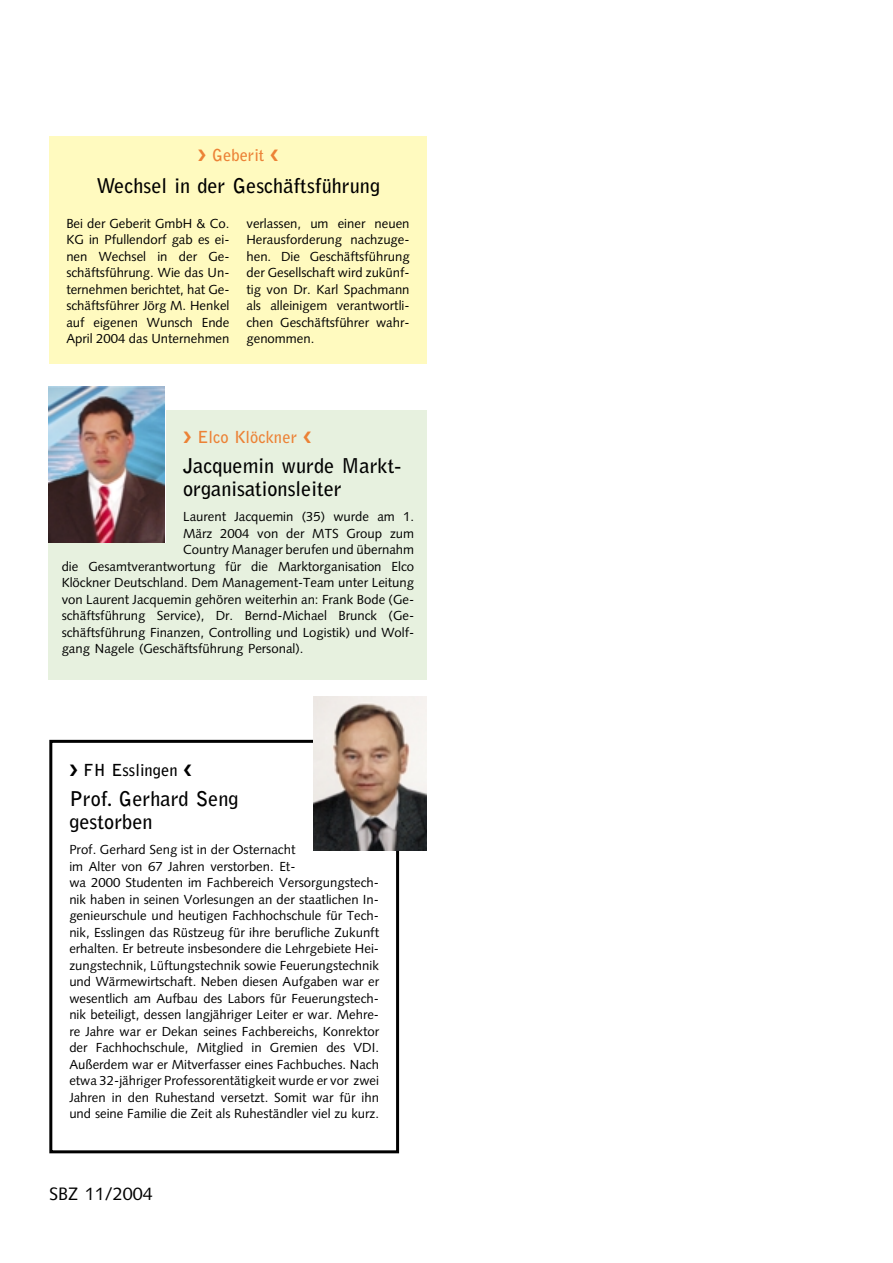
<style>
.page{position:relative;width:893px;height:1263px;background:#fff}
.page>*{position:absolute;margin:0;border:0;box-sizing:border-box;transform-origin:0 0}
.t1{font:700 20.25px/23.2px "Bell Gothic";color:#000}
.t2{font:18px "Syntax";color:#000}
.t3{font:700 16.5px "Bell Gothic";color:#ec8236}
.t4{font:700 16.5px "Bell Gothic";color:#000}
.t5{font:13.2px/16.5px "Syntax";color:#000;text-align:justify}
</style>
<div class="page">
<div style="left:49px;top:136px;width:378px;height:228px;background:#fffabf"></div>
<div style="left:49px;top:740px;width:350px;height:413px;border:3px solid #000"></div>
<img style="left:313px;top:696px;width:113px;height:154px">
<div style="left:49px;top:410px;width:378px;height:270px;background:#e7f1df"></div>
<img style="left:49px;top:387px;width:116px;height:155px">
<p class="t3" style="left:212px;top:149px;width:54px">Geberit</p>
<h1 class="t1" style="left:96px;top:175px;width:285px">Wechsel in der Geschäftsführung</h1>
<p class="t5" style="left:66px;top:216px;width:165px">Bei der Geberit GmbH &amp; Co.<br>KG in Pfullendorf gab es ei&shy;nen Wechsel in der Ge&shy;schäftsführung. Wie das Un&shy;ternehmen berichtet, hat Ge&shy;schäftsführer Jörg M. Henkel auf eigenen Wunsch Ende April 2004 das Unternehmen</p>
<p class="t5" style="left:246px;top:216px;width:165px">verlassen, um einer neuen Herausforderung nachzuge&shy;hen. Die Geschäftsführung der Gesellschaft wird zukünf&shy;tig von Dr. Karl Spachmann als alleinigem verantwortli&shy;chen Geschäftsführer wahr&shy;genommen.</p>
<p class="t3" style="left:197px;top:431px;width:101px">Elco Klöckner</p>
<h1 class="t1" style="left:183px;top:455px;width:220px">Jacquemin wurde Markt&shy;organisationsleiter</h1>
<p class="t5" style="left:183px;top:510px;width:232px">Laurent Jacquemin (35) wurde am 1.</p>
<p class="t5" style="left:183px;top:526px;width:232px">März 2004 von der MTS Group zum</p>
<p class="t5" style="left:183px;top:543px;width:232px">Country Manager berufen und übernahm</p>
<p class="t5" style="left:62px;top:559px;width:354px">die Gesamtverantwortung für die Marktorganisation Elco</p>
<p class="t5" style="left:62px;top:576px;width:354px">Klöckner Deutschland. Dem Management-Team unter Leitung</p>
<p class="t5" style="left:62px;top:592px;width:354px">von Laurent Jacquemin gehören weiterhin an: Frank Bode (Ge-</p>
<p class="t5" style="left:62px;top:609px;width:354px">schäftsführung Service), Dr. Bernd-Michael Brunck (Ge-</p>
<p class="t5" style="left:62px;top:625px;width:354px">schäftsführung Finanzen, Controlling und Logistik) und Wolf-</p>
<p class="t5" style="left:62px;top:642px;width:243px">gang Nagele (Geschäftsführung Personal).</p>
<p class="t4" style="left:84px;top:764px;width:95px">FH Esslingen</p>
<h1 class="t1" style="left:69px;top:789px;width:171px">Prof. Gerhard Seng gestorben</h1>
<p class="t5" style="left:69px;top:843px;width:311px;text-align:left">Prof. Gerhard Seng ist in der Osternacht<br>im Alter von 67 Jahren verstorben. Et-<br>wa 2000 Studenten im Fachbereich Versorgungstech&shy;nik haben in seinen Vorlesungen an der staatlichen In&shy;genieurschule und heutigen Fachhochschule für Tech&shy;nik, Esslingen das Rüstzeug für ihre berufliche Zukunft erhalten. Er betreute insbesondere die Lehrgebiete Hei&shy;zungstechnik, Lüftungstechnik sowie Feuerungstechnik und Wärmewirtschaft. Neben diesen Aufgaben war er wesentlich am Aufbau des Labors für Feuerungstech&shy;nik beteiligt, dessen langjähriger Leiter er war. Mehre&shy;re Jahre war er Dekan seines Fachbereichs, Konrektor der Fachhochschule, Mitglied in Gremien des VDI.<br>Außerdem war er Mitverfasser eines Fachbuches. Nach etwa 32-jähriger Professorentätigkeit wurde er vor zwei Jahren in den Ruhestand versetzt. Somit war für ihn und seine Familie die Zeit als Ruheständler viel zu kurz.</p>
<h2 class="t2" style="left:49px;top:1186px;width:105px">SBZ 11/2004</h2>
</div>
